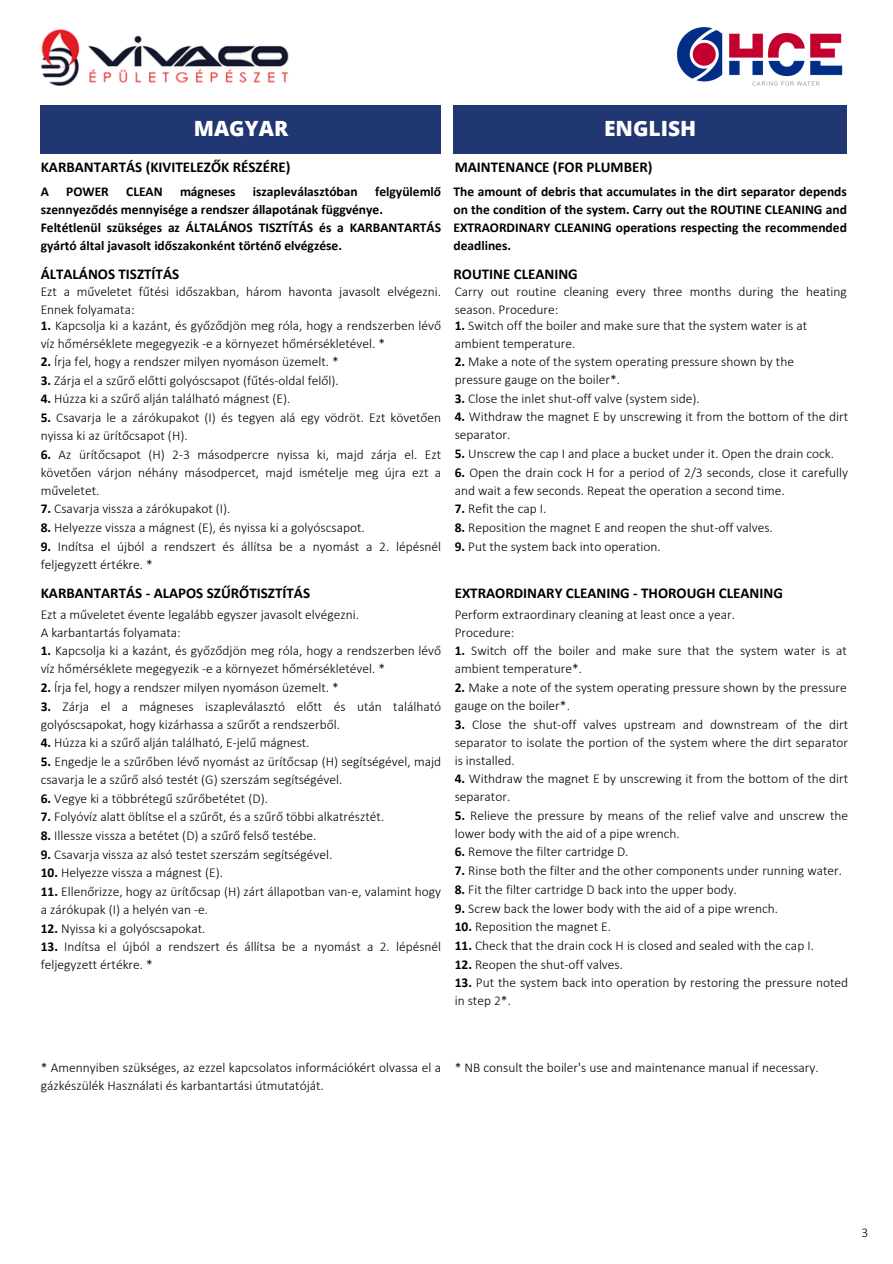
<style>
.page{position:relative;width:893px;height:1264px;background:#fff}
.page>*{position:absolute;margin:0;border:0;box-sizing:border-box;transform-origin:0 0}
.t1{font:800 21px "Open Sans";color:#fff}
.t2{font:700 15px "Calibri";color:#000}
.t3{font:300 13.5px/18px "Calibri";color:#000}
.t4{font:700 13.5px/18px "Calibri";color:#000}
.s1{font-weight:700}
</style>
<div class="page">
<img style="left:41px;top:29px;width:248px;height:56px">
<img style="left:676px;top:27px;width:167px;height:59px">
<div style="left:41px;top:105px;width:400px;height:49px;background:#203773"></div>
<div style="left:453px;top:105px;width:393px;height:49px;background:#203773"></div>
<p class="t1" style="left:194px;top:114px;width:96px">MAGYAR</p>
<p class="t1" style="left:604px;top:114px;width:94px">ENGLISH</p>
<p class="t2" style="left:41px;top:161px;width:251px">KARBANTARTÁS (KIVITELEZŐK RÉSZÉRE)</p>
<p class="t2" style="left:454px;top:161px;width:199px">MAINTENANCE (FOR PLUMBER)</p>
<p class="t4" style="left:453px;top:184px;width:395px;text-align:justify">The amount of debris that accumulates in the dirt separator depends on the condition of the system. Carry out the ROUTINE CLEANING and EXTRAORDINARY CLEANING operations respecting the recommended deadlines.</p>
<p class="t4" style="left:41px;top:184px;width:10px">A</p>
<p class="t4" style="left:66px;top:184px;width:44px">POWER</p>
<p class="t4" style="left:126px;top:184px;width:38px">CLEAN</p>
<p class="t4" style="left:180px;top:184px;width:57px">mágneses</p>
<p class="t4" style="left:253px;top:184px;width:106px">iszapleválasztóban</p>
<p class="t4" style="left:41px;top:184px;width:402px;text-indent:334px">felgyülemlő szennyeződés mennyisége a rendszer állapotának függvénye.</p>
<p class="t4" style="left:41px;top:220px;width:402px">Feltétlenül szükséges az ÁLTALÁNOS TISZTÍTÁS és a KARBANTARTÁS gyártó által javasolt időszakonként történő elvégzése.</p>
<p class="t2" style="left:41px;top:268px;width:140px">ÁLTALÁNOS TISZTÍTÁS</p>
<p class="t2" style="left:453px;top:268px;width:126px">ROUTINE CLEANING</p>
<p class="t3" style="left:454px;top:284px;width:393px">Carry out routine cleaning every three months during the heating season. Procedure:</p>
<p class="t3" style="left:41px;top:284px;width:402px">Ezt a műveletet fűtési időszakban, három havonta javasolt elvégezni.<br>Ennek folyamata:</p>
<p class="t3" style="left:41px;top:317px;width:402px"><span class="s1">1.</span> Kapcsolja ki a kazánt, és győződjön meg róla, hogy a rendszerben lévő víz hőmérséklete megegyezik -e a környezet hőmérsékletével. *</p>
<p class="t3" style="left:454px;top:317px;width:354px"><span class="s1">1.</span> Switch off the boiler and make sure that the system water is at</p>
<p class="t3" style="left:454px;top:335px;width:122px">ambient temperature.</p>
<p class="t3" style="left:41px;top:354px;width:300px"><span class="s1">2.</span> Írja fel, hogy a rendszer milyen nyomáson üzemelt. *</p>
<p class="t3" style="left:454px;top:354px;width:341px"><span class="s1">2.</span> Make a note of the system operating pressure shown by the</p>
<p class="t3" style="left:41px;top:372px;width:300px"><span class="s1">3.</span> Zárja el a szűrő előtti golyóscsapot (fűtés-oldal felől).</p>
<p class="t3" style="left:454px;top:372px;width:167px">pressure gauge on the boiler*.</p>
<p class="t3" style="left:41px;top:391px;width:251px"><span class="s1">4.</span> Húzza ki a szűrő alján található mágnest (E).</p>
<p class="t3" style="left:454px;top:390px;width:246px"><span class="s1">3.</span> Close the inlet shut-off valve (system side).</p>
<p class="t3" style="left:41px;top:410px;width:402px"><span class="s1">5.</span> Csavarja le a zárókupakot (I) és tegyen alá egy vödröt. Ezt követően nyissa ki az ürítőcsapot (H).</p>
<p class="t3" style="left:41px;top:446px;width:402px;text-align:justify"><span class="s1">6.</span> Az ürítőcsapot (H) 2-3 másodpercre nyissa ki, majd zárja el. Ezt követően várjon néhány másodpercet, majd ismételje meg újra ezt a műveletet.</p>
<p class="t3" style="left:41px;top:501px;width:191px"><span class="s1">7.</span> Csavarja vissza a zárókupakot (I).</p>
<p class="t3" style="left:41px;top:519px;width:325px"><span class="s1">8.</span> Helyezze vissza a mágnest (E), és nyissa ki a golyóscsapot.</p>
<p class="t3" style="left:41px;top:538px;width:402px"><span class="s1">9.</span> Indítsa el újból a rendszert és állítsa be a nyomást a 2. lépésnél feljegyzett értékre. *</p>
<p class="t3" style="left:454px;top:409px;width:395px"><span class="s1">4.</span> Withdraw the magnet E by unscrewing it from the bottom of the dirt separator.</p>
<p class="t3" style="left:454px;top:445px;width:381px"><span class="s1">5.</span> Unscrew the cap I and place a bucket under it. Open the drain cock.</p>
<p class="t3" style="left:454px;top:464px;width:395px"><span class="s1">6.</span> Open the drain cock H for a period of 2/3 seconds, close it carefully and wait a few seconds. Repeat the operation a second time.</p>
<p class="t3" style="left:454px;top:501px;width:93px"><span class="s1">7.</span> Refit the cap I.</p>
<p class="t3" style="left:454px;top:519px;width:319px"><span class="s1">8.</span> Reposition the magnet E and reopen the shut-off valves.</p>
<p class="t3" style="left:454px;top:538px;width:208px"><span class="s1">9.</span> Put the system back into operation.</p>
<p class="t2" style="left:41px;top:587px;width:271px">KARBANTARTÁS - ALAPOS SZŰRŐTISZTÍTÁS</p>
<p class="t2" style="left:454px;top:587px;width:329px">EXTRAORDINARY CLEANING - THOROUGH CLEANING</p>
<p class="t3" style="left:454px;top:606px;width:282px">Perform extraordinary cleaning at least once a year.</p>
<p class="t3" style="left:454px;top:624px;width:61px">Procedure:</p>
<p class="t3" style="left:41px;top:606px;width:320px">Ezt a műveletet évente legalább egyszer javasolt elvégezni.</p>
<p class="t3" style="left:41px;top:624px;width:141px">A karbantartás folyamata:</p>
<p class="t3" style="left:41px;top:642px;width:402px"><span class="s1">1.</span> Kapcsolja ki a kazánt, és győződjön meg róla, hogy a rendszerben lévő víz hőmérséklete megegyezik -e a környezet hőmérsékletével. *</p>
<p class="t3" style="left:454px;top:642px;width:393px"><span class="s1">1.</span> Switch off the boiler and make sure that the system water is at ambient temperature*.</p>
<p class="t3" style="left:41px;top:679px;width:300px"><span class="s1">2.</span> Írja fel, hogy a rendszer milyen nyomáson üzemelt. *</p>
<p class="t3" style="left:454px;top:679px;width:393px"><span class="s1">2.</span> Make a note of the system operating pressure shown by the pressure</p>
<p class="t3" style="left:41px;top:698px;width:402px"><span class="s1">3.</span> Zárja el a mágneses iszapleválasztó előtt és után található</p>
<p class="t3" style="left:454px;top:697px;width:117px">gauge on the boiler*.</p>
<p class="t3" style="left:41px;top:716px;width:301px">golyóscsapokat, hogy kizárhassa a szűrőt a rendszerből.</p>
<p class="t3" style="left:454px;top:716px;width:395px;text-align:justify"><span class="s1">3.</span> Close the shut-off valves upstream and downstream of the dirt separator to isolate the portion of the system where the dirt separator is installed.</p>
<p class="t3" style="left:41px;top:734px;width:270px"><span class="s1">4.</span> Húzza ki a szűrő alján található, E-jelű mágnest.</p>
<p class="t3" style="left:41px;top:753px;width:402px"><span class="s1">5.</span> Engedje le a szűrőben lévő nyomást az ürítőcsap (H) segítségével, majd csavarja le a szűrő alsó testét (G) szerszám segítségével.</p>
<p class="t3" style="left:41px;top:790px;width:229px"><span class="s1">6.</span> Vegye ki a többrétegű szűrőbetétet (D).</p>
<p class="t3" style="left:41px;top:808px;width:345px"><span class="s1">7.</span> Folyóvíz alatt öblítse el a szűrőt, és a szűrő többi alkatrésztét.</p>
<p class="t3" style="left:41px;top:827px;width:277px"><span class="s1">8.</span> Illessze vissza a betétet (D) a szűrő felső testébe.</p>
<p class="t3" style="left:41px;top:846px;width:293px"><span class="s1">9.</span> Csavarja vissza az alsó testet szerszám segítségével.</p>
<p class="t3" style="left:41px;top:864px;width:184px"><span class="s1">10.</span> Helyezze vissza a mágnest (E).</p>
<p class="t3" style="left:41px;top:883px;width:402px"><span class="s1">11.</span> Ellenőrizze, hogy az ürítőcsap (H) zárt állapotban van-e, valamint hogy a zárókupak (I) a helyén van -e.</p>
<p class="t3" style="left:41px;top:920px;width:166px"><span class="s1">12.</span> Nyissa ki a golyóscsapokat.</p>
<p class="t3" style="left:41px;top:938px;width:402px"><span class="s1">13.</span> Indítsa el újból a rendszert és állítsa be a nyomást a 2. lépésnél feljegyzett értékre. *</p>
<p class="t3" style="left:454px;top:770px;width:395px"><span class="s1">4.</span> Withdraw the magnet E by unscrewing it from the bottom of the dirt separator.</p>
<p class="t3" style="left:454px;top:807px;width:395px"><span class="s1">5.</span> Relieve the pressure by means of the relief valve and unscrew the lower body with the aid of a pipe wrench.</p>
<p class="t3" style="left:454px;top:844px;width:175px"><span class="s1">6.</span> Remove the filter cartridge D.</p>
<p class="t3" style="left:454px;top:862px;width:389px"><span class="s1">7.</span> Rinse both the filter and the other components under running water.</p>
<p class="t3" style="left:454px;top:881px;width:284px"><span class="s1">8.</span> Fit the filter cartridge D back into the upper body.</p>
<p class="t3" style="left:454px;top:900px;width:325px"><span class="s1">9.</span> Screw back the lower body with the aid of a pipe wrench.</p>
<p class="t3" style="left:454px;top:918px;width:158px"><span class="s1">10.</span> Reposition the magnet E.</p>
<p class="t3" style="left:454px;top:937px;width:361px"><span class="s1">11.</span> Check that the drain cock H is closed and sealed with the cap I.</p>
<p class="t3" style="left:454px;top:956px;width:170px"><span class="s1">12.</span> Reopen the shut-off valves.</p>
<p class="t3" style="left:454px;top:974px;width:395px"><span class="s1">13.</span> Put the system back into operation by restoring the pressure noted in step 2*.</p>
<p class="t3" style="left:41px;top:1059px;width:402px">* Amennyiben szükséges, az ezzel kapcsolatos információkért olvassa el a gázkészülék Használati és karbantartási útmutatóját.</p>
<p class="t3" style="left:454px;top:1059px;width:365px">* NB consult the boiler's use and maintenance manual if necessary.</p>
<p class="t3" style="left:861px;top:1224px;width:8px">3</p>
</div>
